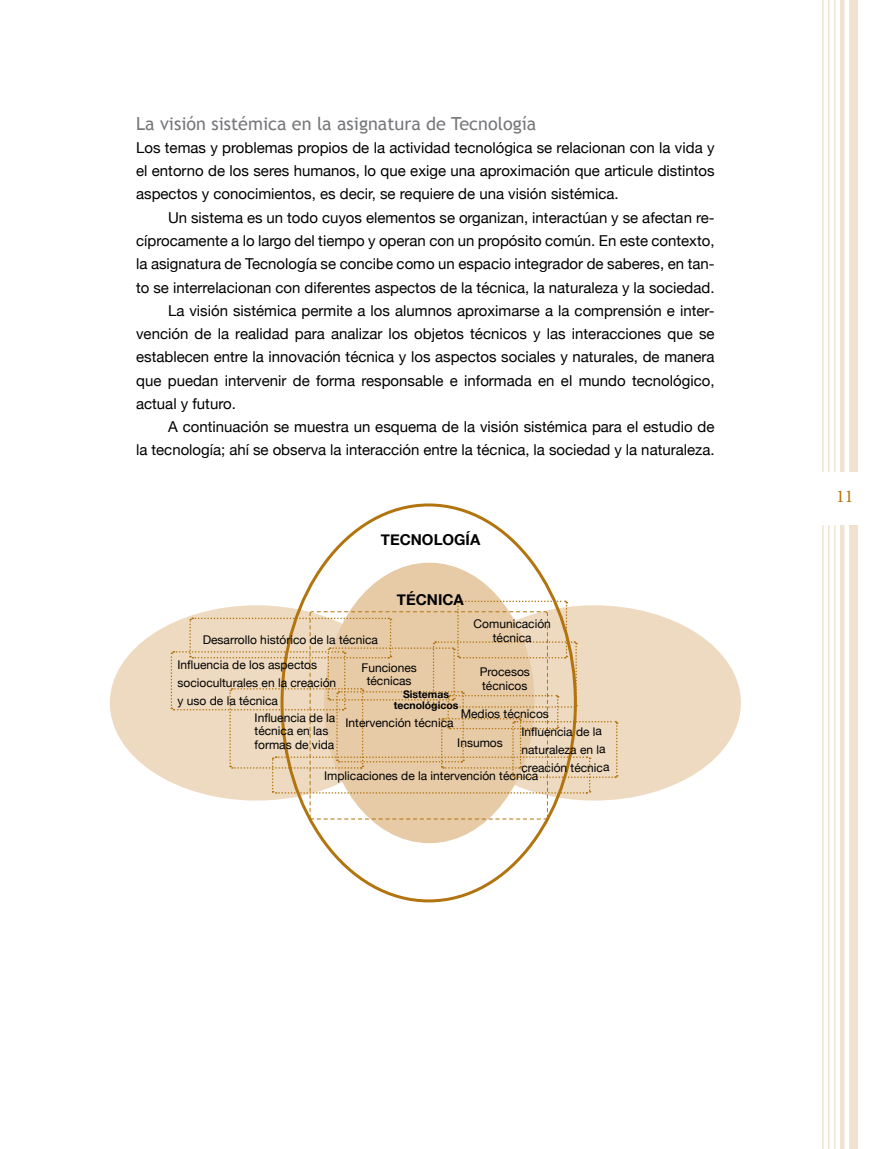
<style>
.page{position:relative;width:872px;height:1149px;background:#fff}
.page>*{position:absolute;margin:0;border:0;box-sizing:border-box;transform-origin:0 0}
.t1{font:18px "Trebuchet MS";color:#77787b}
.t2{font:18px "Minion Pro";color:#b2740e}
.t3{font:15px/23.2px "Helvetica Neue";color:#000;text-align:justify}
.t4{font:700 15px "Helvetica Neue";color:#000}
.t5{font:12px/13.5px "Helvetica Neue";color:#000}
.t6{font:700 10.5px/10.5px "Helvetica Neue";color:#000;text-align:center}
</style>
<div class="page">
<div style="left:849px;top:0;width:9px;height:1148px;background:#efe3cf"></div>
<hr style="left:840px;top:0;width:4px;height:1148px;background:#efe3cf">
<hr style="left:834px;top:0;width:1px;height:1148px;background:#b2740e">
<hr style="left:828px;top:0;width:1px;height:1148px;background:#b2740e">
<hr style="left:822px;top:0;width:1px;height:1148px;background:#b2740e">
<div style="left:742px;top:472px;width:130px;height:52px;background:#fff"></div>
<div style="left:110px;top:605px;width:293px;height:195px;background:#eedac0;border-radius:50%"></div>
<div style="left:447px;top:605px;width:294px;height:195px;background:#eedac0;border-radius:50%"></div>
<div style="left:324px;top:562px;width:210px;height:281px;background:#e7cba7;border-radius:50%"></div>
<svg style="left:170px;top:599px;width:448px;height:220px"></svg>
<p class="t1" style="left:136px;top:113px;width:402px">La visión sistémica en la asignatura de Tecnología</p>
<p class="t3" style="left:136px;top:136px;width:580px">Los temas y problemas propios de la actividad tecnológica se relacionan con la vida y el entorno de los seres humanos, lo que exige una aproximación que articule distintos aspectos y conocimientos, es decir, se requiere de una visión sistémica.</p>
<p class="t3" style="left:168px;top:205px;width:548px">Un sistema es un todo cuyos elementos se organizan, interactúan y se afectan re-</p>
<p class="t3" style="left:136px;top:229px;width:580px">cíprocamente a lo largo del tiempo y operan con un propósito común. En este contexto,</p>
<p class="t3" style="left:136px;top:252px;width:580px">la asignatura de Tecnología se concibe como un espacio integrador de saberes, en tan-</p>
<p class="t3" style="left:136px;top:275px;width:580px">to se interrelacionan con diferentes aspectos de la técnica, la naturaleza y la sociedad.</p>
<p class="t3" style="left:168px;top:298px;width:548px">La visión sistémica permite a los alumnos aproximarse a la comprensión e inter-</p>
<p class="t3" style="left:136px;top:322px;width:580px">vención de la realidad para analizar los objetos técnicos y las interacciones que se</p>
<p class="t3" style="left:136px;top:345px;width:580px">establecen entre la innovación técnica y los aspectos sociales y naturales, de manera</p>
<p class="t3" style="left:136px;top:368px;width:580px">que puedan intervenir de forma responsable e informada en el mundo tecnológico,</p>
<p class="t3" style="left:136px;top:391px;width:101px">actual y futuro.</p>
<p class="t3" style="left:168px;top:415px;width:548px">A continuación se muestra un esquema de la visión sistémica para el estudio de</p>
<p class="t3" style="left:136px;top:438px;width:580px">la tecnología; ahí se observa la interacción entre la técnica, la sociedad y la naturaleza.</p>
<p class="t4" style="left:381px;top:530px;width:101px">TECNOLOGÍA</p>
<p class="t5" style="left:203px;top:632px;width:177px">Desarrollo histórico de la técnica</p>
<p class="t4" style="left:397px;top:590px;width:68px">TÉCNICA</p>
<p class="t5" style="left:473px;top:616px;width:79px;text-align:center">Comunicación técnica</p>
<p class="t5" style="left:177px;top:655px;width:160px;line-height:18px">Influencia de los aspectos socioculturales en la creación y uso de la técnica</p>
<p class="t5" style="left:361px;top:660px;width:57px;text-align:center">Funciones técnicas</p>
<p class="t5" style="left:480px;top:665px;width:52px">Procesos técnicos</p>
<p class="t6" style="left:394px;top:689px;width:66px">Sistemas tecnológicos</p>
<p class="t5" style="left:461px;top:706px;width:90px">Medios técnicos</p>
<p class="t5" style="left:255px;top:710px;width:82px">Influencia de la técnica en las formas de vida</p>
<p class="t5" style="left:345px;top:715px;width:110px">I ntervención técnica</p>
<p class="t5" style="left:521px;top:722px;width:90px;line-height:18px">Influencia de la naturaleza en la creación técnica</p>
<p class="t5" style="left:457px;top:735px;width:47px">I nsumos</p>
<p class="t5" style="left:324px;top:768px;width:216px">I mplicaciones de la intervención técnica</p>
<p class="t2" style="left:836px;top:484px;width:19px">11</p>
</div>
